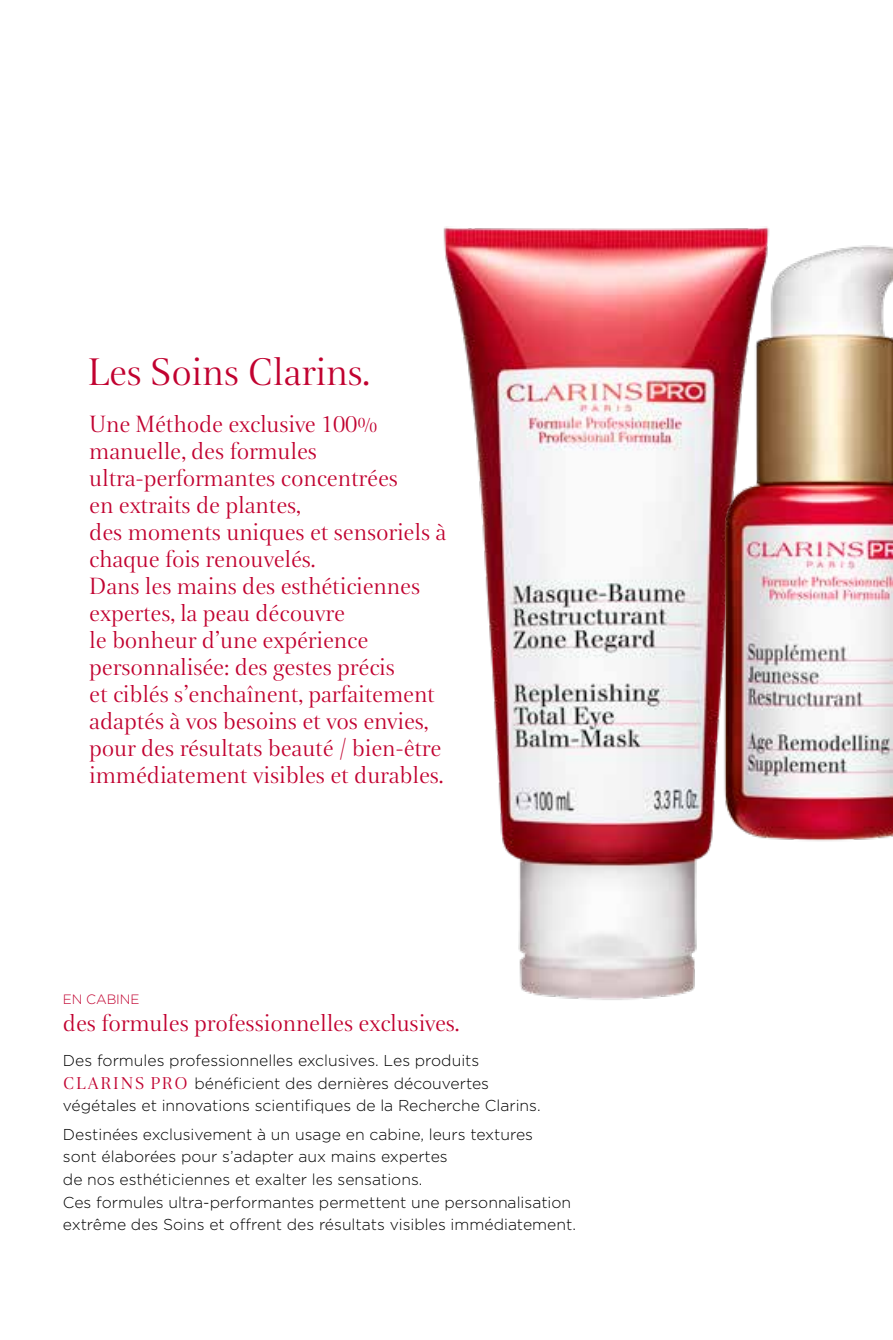
<style>
.page{position:relative;width:893px;height:1340px;background:#fff}
.page>*{position:absolute;margin:0;border:0;box-sizing:border-box;transform-origin:0 0}
.t1{font:40.5px "Clarins";letter-spacing:-.01em;color:#c10230}
.t2{font:24.75px/27px "Clarins";letter-spacing:-.01em;color:#c10230}
.t3{font:300 15.75px/22.5px "Gotham";color:#000}
.t4{font:300 13.5px "Gotham";letter-spacing:-.01em;color:#c10230}
.s1{font-family:"Clarins";font-weight:400;font-size:18px;color:#c10230}
</style>
<div class="page">
<img style="left:443px;top:226px;width:254px;height:774px">
<img style="left:656px;top:226px;width:46px;height:641px">
<img style="left:702px;top:226px;width:191px;height:632px">
<h1 class="t1" style="left:88px;top:343px;width:285px">Les Soins Clarins.</h1>
<p class="t2" style="left:89px;top:408px;width:359px">Une Méthode exclusive 100% manuelle, des formules ultra-performantes concentrées<br>en extraits de plantes,<br>des moments uniques et sensoriels à chaque fois renouvelés.<br>Dans les mains des esthéticiennes expertes, la peau découvre<br>le bonheur d’une expérience personnalisée: des gestes précis<br>et ciblés s’enchaînent, parfaitement adaptés à vos besoins et vos envies, pour des résultats beauté / bien-être immédiatement visibles et durables.</p>
<p class="t4" style="left:63px;top:990px;width:78px">EN CABINE</p>
<p class="t2" style="left:63px;top:1007px;width:398px">des formules professionnelles exclusives.</p>
<p class="t3" style="left:63px;top:1048px;width:479px">Des formules professionnelles exclusives. Les produits<br><span class="s1">CLARINS PRO</span> bénéficient des dernières découvertes végétales et innovations scientifiques de la Recherche Clarins.</p>
<p class="t3" style="left:63px;top:1122px;width:514px">Destinées exclusivement à un usage en cabine, leurs textures<br>sont élaborées pour s’adapter aux mains expertes<br>de nos esthéticiennes et exalter les sensations.<br>Ces formules ultra-performantes permettent une personnalisation extrême des Soins et offrent des résultats visibles immédiatement.</p>
</div>
